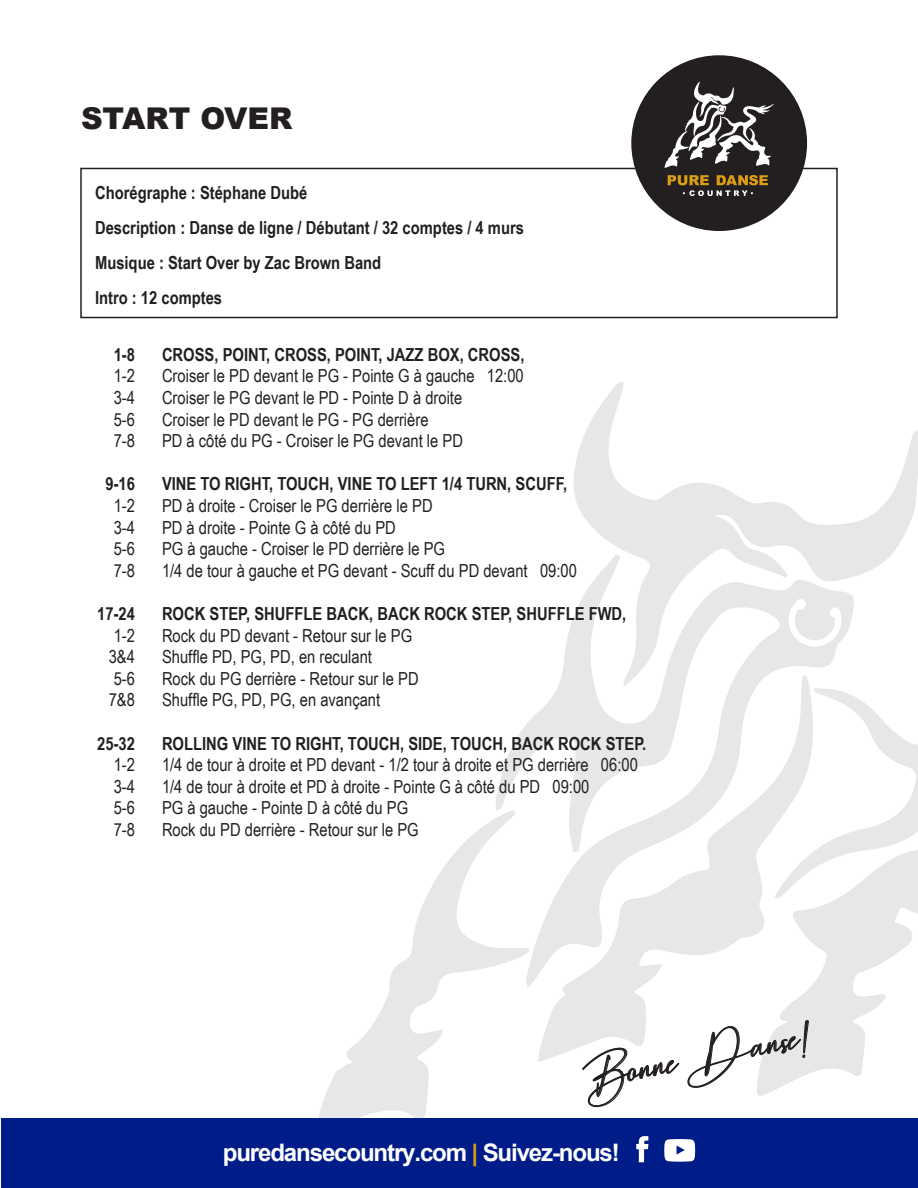
<style>
.page{position:relative;width:918px;height:1188px;background:#fff}
.page>*{position:absolute;margin:0;border:0;box-sizing:border-box;transform-origin:0 0}
.t1{font:34.5px "Hearth Stone";color:#231f20}
.t2{font:900 30px "Arial";color:#231f20}
.t3{font:700 24.15px "Arial";letter-spacing:-.05em;color:#fff}
.t4{font:18px "Arial Narrow";color:#231f20}
.t5{font:700 18px "Arial Narrow";color:#231f20}
.s1{color:#db9d14}
</style>
<div class="page">
<svg style="left:855px;top:697px;width:63px;height:88px"></svg>
<svg style="left:319px;top:819px;width:176px;height:299px"></svg>
<svg style="left:757px;top:785px;width:161px;height:311px"></svg>
<svg style="left:573px;top:383px;width:345px;height:193px"></svg>
<svg style="left:538px;top:988px;width:278px;height:74px"></svg>
<svg style="left:495px;top:554px;width:360px;height:434px"></svg>
<div style="left:1px;top:1118px;width:917px;height:70px;background:#001c88"></div>
<div style="left:631px;top:55px;width:176px;height:176px;background:#231f20;border-radius:50%"></div>
<svg style="left:665px;top:82px;width:109px;height:86px"></svg>
<svg style="left:668px;top:175px;width:100px;height:21px"></svg>
<svg style="left:636px;top:1136px;width:12px;height:26px"></svg>
<svg style="left:664px;top:1139px;width:31px;height:23px"></svg>
<svg style="left:582px;top:1048px;width:97px;height:59px"></svg>
<svg style="left:688px;top:1020px;width:121px;height:68px"></svg>
<div style="left:80px;top:168px;width:758px;height:150px;border:2px solid #231f20"></div>
<p class="t2" style="left:81px;top:97px;width:213px">START OVER</p>
<p class="t5" style="left:95px;top:179px;width:214px">Chorégraphe : Stéphane Dubé</p>
<p class="t5" style="left:95px;top:214px;width:431px">Description : Danse de ligne / Débutant / 32 comptes / 4 murs</p>
<p class="t5" style="left:95px;top:249px;width:288px">Musique : Start Over by Zac Brown Band</p>
<p class="t5" style="left:95px;top:284px;width:129px">Intro : 12 comptes</p>
<p class="t5" style="left:114px;top:341px;width:23px">1-8</p>
<p class="t5" style="left:162px;top:341px;width:364px">CROSS, POINT, CROSS, POINT, JAZZ BOX, CROSS,</p>
<p class="t4" style="left:114px;top:363px;width:23px">1-2</p>
<p class="t4" style="left:162px;top:363px;width:363px">Croiser le PD devant le PG - Pointe G à gauche 12:00</p>
<p class="t4" style="left:114px;top:385px;width:23px">3-4</p>
<p class="t4" style="left:162px;top:385px;width:302px">Croiser le PG devant le PD - Pointe D à droite</p>
<p class="t4" style="left:114px;top:406px;width:23px">5-6</p>
<p class="t4" style="left:162px;top:406px;width:268px">Croiser le PD devant le PG - PG derrière</p>
<p class="t4" style="left:114px;top:428px;width:23px">7-8</p>
<p class="t4" style="left:162px;top:428px;width:303px">PD à côté du PG - Croiser le PG devant le PD</p>
<p class="t5" style="left:105px;top:471px;width:31px">9-16</p>
<p class="t5" style="left:162px;top:471px;width:407px">VINE TO RIGHT, TOUCH, VINE TO LEFT 1/4 TURN, SCUFF,</p>
<p class="t4" style="left:114px;top:493px;width:23px">1-2</p>
<p class="t4" style="left:162px;top:493px;width:272px">PD à droite - Croiser le PG derrière le PD</p>
<p class="t4" style="left:114px;top:514px;width:23px">3-4</p>
<p class="t4" style="left:162px;top:514px;width:235px">PD à droite - Pointe G à côté du PD</p>
<p class="t4" style="left:114px;top:536px;width:23px">5-6</p>
<p class="t4" style="left:162px;top:536px;width:285px">PG à gauche - Croiser le PD derrière le PG</p>
<p class="t4" style="left:114px;top:557px;width:23px">7-8</p>
<p class="t4" style="left:162px;top:557px;width:417px">1/4 de tour à gauche et PG devant - Scuff du PD devant 09:00</p>
<p class="t5" style="left:97px;top:600px;width:39px">17-24</p>
<p class="t5" style="left:162px;top:600px;width:466px">ROCK STEP, SHUFFLE BACK, BACK ROCK STEP, SHUFFLE FWD,</p>
<p class="t4" style="left:114px;top:622px;width:23px">1-2</p>
<p class="t4" style="left:162px;top:622px;width:252px">Rock du PD devant - Retour sur le PG</p>
<p class="t4" style="left:109px;top:644px;width:28px">3&amp;4</p>
<p class="t4" style="left:162px;top:644px;width:212px">Shuffle PD, PG, PD, en reculant</p>
<p class="t4" style="left:114px;top:665px;width:23px">5-6</p>
<p class="t4" style="left:162px;top:665px;width:258px">Rock du PG derrière - Retour sur le PD</p>
<p class="t4" style="left:109px;top:687px;width:28px">7&amp;8</p>
<p class="t4" style="left:162px;top:687px;width:220px">Shuffle PG, PD, PG, en avançant</p>
<p class="t5" style="left:97px;top:730px;width:39px">25-32</p>
<p class="t5" style="left:162px;top:730px;width:486px">ROLLING VINE TO RIGHT, TOUCH, SIDE, TOUCH, BACK ROCK STEP.</p>
<p class="t4" style="left:114px;top:752px;width:23px">1-2</p>
<p class="t4" style="left:162px;top:752px;width:477px">1/4 de tour à droite et PD devant - 1/2 tour à droite et PG derrière 06:00</p>
<p class="t4" style="left:114px;top:773px;width:23px">3-4</p>
<p class="t4" style="left:162px;top:773px;width:429px">1/4 de tour à droite et PD à droite - Pointe G à côté du PD 09:00</p>
<p class="t4" style="left:114px;top:795px;width:23px">5-6</p>
<p class="t4" style="left:162px;top:795px;width:248px">PG à gauche - Pointe D à côté du PG</p>
<p class="t4" style="left:114px;top:817px;width:23px">7-8</p>
<p class="t4" style="left:162px;top:817px;width:258px">Rock du PD derrière - Retour sur le PG</p>
<p class="t1" style="left:577px;top:1061px;width:237px;rotate:-11deg">Bonne Danse!</p>
<p class="t3" style="left:223px;top:1136px;width:398px">puredansecountry.com <span class="s1">|</span> Suivez-nous!</p>
</div>
